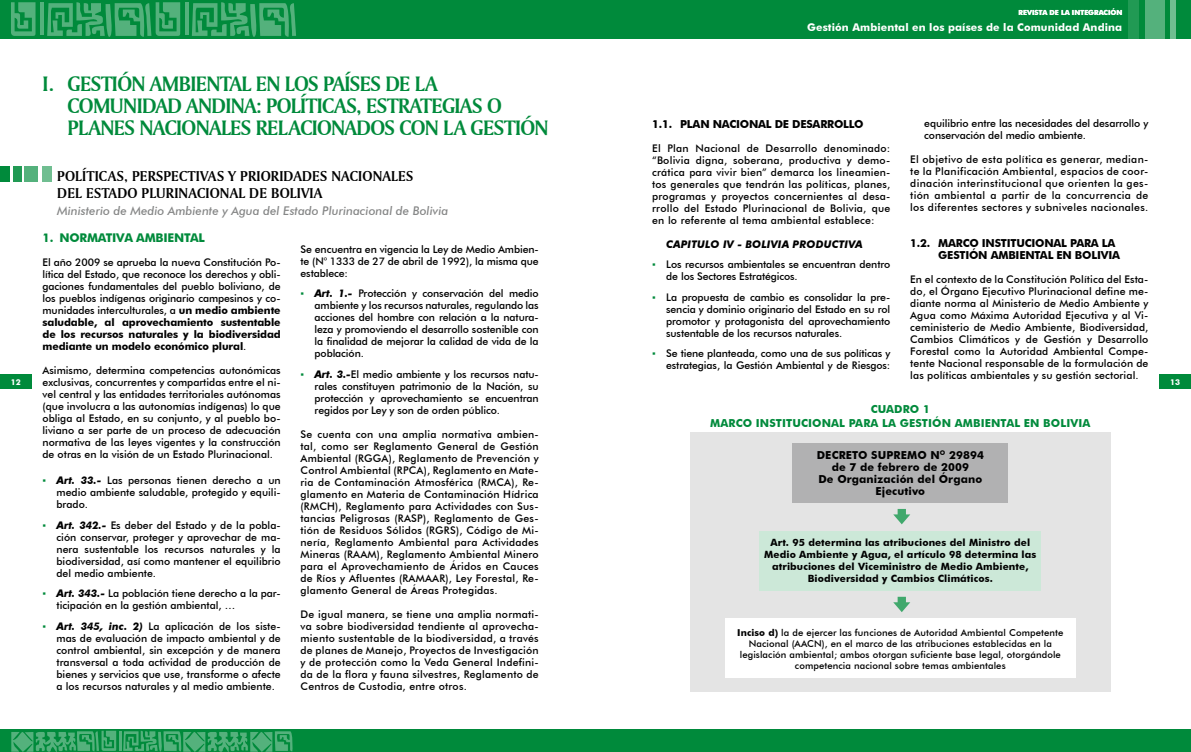
<style>
.page{position:relative;width:1191px;height:752px;background:#fff}
.page>*{position:absolute;margin:0;border:0;box-sizing:border-box;transform-origin:0 0}
.t1{font:22px/22px "Amerigo BT Bold A";letter-spacing:-.03em;color:#008a3b}
.t2{font:15px "Amerigo BT Bold A";letter-spacing:.01em;color:#000}
.t3{font:italic 500 12px "Futura BT";color:#868787}
.t4{font:700 12px "Futura BT";letter-spacing:-.02em;color:#008a3b}
.t5{font:700 11px/12px "Futura BT";letter-spacing:-.02em;color:#000}
.t6{font:700 11px/12px "Futura BT";letter-spacing:.01em;color:#000;text-align:center}
.t7{font:700 11px/14px "Futura BT";letter-spacing:.01em;color:#008a3b;text-align:center}
.t8{font:700 10.6px "Futura BT";letter-spacing:.01em;color:#fff}
.t9{font:500 10.5px/12px "Futura BT";color:#000;text-align:justify}
.t10{font:italic 700 10.5px "Futura BT";letter-spacing:.01em;color:#000}
.t11{font:700 10px/12px "Futura BT";letter-spacing:.01em;color:#000;text-align:center}
.t12{font:500 9.5px/11px "Futura BT";letter-spacing:.01em;color:#000;text-align:center}
.t13{font:700 8px "Futura BT";color:#fff}
.t14{font:700 7px "Futura BT";color:#fff}
.s1{font-family:"Microsoft Sans Serif";font-weight:400;color:#008a3b}
.s2{font-weight:700}
.s3{font-weight:700;font-style:italic}
</style>
<div class="page">
<div style="left:0;top:0;width:1191px;height:39px;background:#008a3b"></div>
<div style="left:1128px;top:0;width:10px;height:39px;background:#219a54"></div>
<div style="left:1145px;top:0;width:20px;height:39px;background:#54b17c"></div>
<div style="left:1170px;top:0;width:5px;height:39px;background:#70be91"></div>
<div style="left:0;top:729px;width:1191px;height:22px;background:#008a3b"></div>
<div style="left:1159px;top:374px;width:32px;height:14px;background:#008a3b"></div>
<div style="left:0;top:374px;width:31px;height:14px;background:#008a3b"></div>
<svg style="left:11px;top:2px;width:25px;height:34px"></svg>
<hr style="left:40px;top:2px;width:4px;height:33px;background:#54b17c">
<svg style="left:47px;top:2px;width:133px;height:35px"></svg>
<hr style="left:185px;top:2px;width:3px;height:33px;background:#54b17c">
<svg style="left:192px;top:2px;width:104px;height:35px"></svg>
<svg style="left:11px;top:730px;width:105px;height:21px"></svg>
<hr style="left:119px;top:730px;width:2px;height:20px;background:#54b17c">
<svg style="left:123px;top:730px;width:170px;height:21px"></svg>
<div style="left:42px;top:166px;width:9px;height:15px;background:#70be91"></div>
<div style="left:24px;top:166px;width:14px;height:15px;background:#54b17c"></div>
<div style="left:13px;top:166px;width:8px;height:15px;background:#219a54"></div>
<div style="left:0;top:166px;width:10px;height:15px;background:#008a3b"></div>
<div style="left:690px;top:432px;width:420px;height:259px;background:#e4e4e4"></div>
<div style="left:792px;top:443px;width:216px;height:59px;background:#b1b1b2"></div>
<div style="left:759px;top:530px;width:282px;height:60px;background:#cce8d8"></div>
<div style="left:725px;top:618px;width:350px;height:59px;background:#fff"></div>
<svg style="left:893px;top:508px;width:17px;height:16px"></svg>
<svg style="left:893px;top:596px;width:17px;height:16px"></svg>
<p class="t14" style="left:1018px;top:8px;width:105px">REVISTA DE LA INTEGRACIÓN</p>
<p class="t8" style="left:807px;top:21px;width:316px">Gestión Ambiental en los países de la Comunidad Andina</p>
<h1 class="t1" style="left:68px;top:72px;width:482px;text-indent:-25px">I. GESTIÓN AMBIENTAL EN LOS PAÍSES DE LA<br>COMUNIDAD ANDINA: POLÍTICAS, ESTRATEGIAS O<br>PLANES NACIONALES RELACIONADOS CON LA GESTIÓN</h1>
<p class="t9" style="left:924px;top:117px;width:226px">equilibrio entre las necesidades del desarrollo y conservación del medio ambiente.</p>
<p class="t9" style="left:910px;top:153px;width:240px">El objetivo de esta política es generar, median&shy;te la Planificación Ambiental, espacios de coor&shy;dinación interinstitucional que orienten la ges&shy;tión ambiental a partir de la concurrencia de los diferentes sectores y subniveles nacionales.</p>
<p class="t5" style="left:938px;top:237px;width:183px;text-indent:-28px">1.2. MARCO INSTITUCIONAL PARA LA<br>GESTIÓN AMBIENTAL EN BOLIVIA</p>
<p class="t9" style="left:910px;top:273px;width:240px">En el contexto de la Constitución Política del Esta&shy;do, el Órgano Ejecutivo Plurinacional define me&shy;diante norma al Ministerio de Medio Ambiente y Agua como Máxima Autoridad Ejecutiva y al Vi&shy;ceministerio de Medio Ambiente, Biodiversidad, Cambios Climáticos y de Gestión y Desarrollo Forestal como la Autoridad Ambiental Compe&shy;tente Nacional responsable de la formulación de las políticas ambientales y su gestión sectorial.</p>
<p class="t7" style="left:710px;top:402px;width:381px">CUADRO 1<br>MARCO INSTITUCIONAL PARA LA GESTIÓN AMBIENTAL EN BOLIVIA</p>
<p class="t6" style="left:816px;top:448px;width:169px">DECRETO SUPREMO N<sup>O</sup> 29894 de 7 de febrero de 2009<br>De Organización del Órgano<br>Ejecutivo</p>
<p class="t5" style="left:652px;top:117px;width:213px">1.1. PLAN NACIONAL DE DESARROLLO</p>
<p class="t9" style="left:652px;top:142px;width:240px">El Plan Nacional de Desarrollo denominado: “Bolivia digna, soberana, productiva y demo&shy;crática para vivir bien” demarca los lineamien&shy;tos generales que tendrán las políticas, planes, programas y proyectos concernientes al desa&shy;rrollo del Estado Plurinacional de Bolivia, que en lo referente al tema ambiental establece:</p>
<p class="t10" style="left:666px;top:237px;width:198px">CAPITULO IV - BOLIVIA PRODUCTIVA</p>
<p class="t9" style="left:666px;top:258px;width:226px;text-indent:-14px"><span class="s1">▪</span> Los recursos ambientales se encuentran dentro de los Sectores Estratégicos.</p>
<p class="t9" style="left:666px;top:291px;width:226px;text-indent:-14px"><span class="s1">▪</span> La propuesta de cambio es consolidar la pre&shy;sencia y dominio originario del Estado en su rol promotor y protagonista del aprovechamiento sustentable de los recursos naturales.</p>
<p class="t9" style="left:652px;top:347px;width:240px;text-align:right"><span class="s1">▪</span> Se tiene planteada, como una de sus políticas y estrategias, la Gestión Ambiental y de Riesgos:</p>
<h2 class="t2" style="left:57px;top:166px;width:17px">POLÍTICAS</h2>
<h2 class="t2" style="left:124px;top:166px;width:25px">, PERSPECTIVAS</h2>
<h2 class="t2" style="left:228px;top:166px;width:29px">Y PRIORIDADES</h2>
<h2 class="t2" style="left:331px;top:166px;width:19px">NACIONALES</h2>
<h2 class="t2" style="left:57px;top:183px;width:10px">DEL</h2>
<h2 class="t2" style="left:86px;top:183px;width:18px">ESTADO</h2>
<h2 class="t2" style="left:142px;top:183px;width:17px">PLURINACIONAL</h2>
<h2 class="t2" style="left:249px;top:183px;width:39px">DE BOLIVIA</h2>
<p class="t3" style="left:57px;top:203px;width:392px">Ministerio de Medio Ambiente y Agua del Estado Plurinacional de Bolivia</p>
<p class="t4" style="left:43px;top:230px;width:164px">1. NORMATIVA AMBIENTAL</p>
<p class="t9" style="left:43px;top:256px;width:240px">El año 2009 se aprueba la nueva Constitución Po&shy;lítica del Estado, que reconoce los derechos y obli&shy;gaciones fundamentales del pueblo boliviano, de los pueblos indígenas originario campesinos y co&shy;munidades interculturales, a <span class="s2">un medio ambiente saludable, al aprovechamiento sustentable de los recursos naturales y la biodiversidad mediante un modelo económico plural</span>.</p>
<p class="t9" style="left:43px;top:364px;width:240px">Asimismo, determina competencias autonómicas exclusivas, concurrentes y compartidas entre el ni&shy;vel central y las entidades territoriales autónomas (que involucra a las autonomías indígenas) lo que obliga al Estado, en su conjunto, y al pueblo bo&shy;liviano a ser parte de un proceso de adecuación normativa de las leyes vigentes y la construcción de otras en la visión de un Estado Plurinacional.</p>
<p class="t9" style="left:57px;top:474px;width:226px;text-indent:-14px"><span class="s1">▪</span> <span class="s3">Art. 33.-</span> Las personas tienen derecho a un medio ambiente saludable, protegido y equili&shy;brado.</p>
<p class="t9" style="left:57px;top:518px;width:226px;text-indent:-14px"><span class="s1">▪</span> <span class="s3">Art. 342.-</span> Es deber del Estado y de la pobla&shy;ción conservar, proteger y aprovechar de ma&shy;nera sustentable los recursos naturales y la biodiversidad, así como mantener el equilibrio del medio ambiente.</p>
<p class="t9" style="left:57px;top:587px;width:226px;text-indent:-14px"><span class="s1">▪</span> <span class="s3">Art. 343.-</span> La población tiene derecho a la par&shy;ticipación en la gestión ambiental, …</p>
<p class="t9" style="left:57px;top:619px;width:226px;text-indent:-14px"><span class="s1">▪</span> <span class="s3">Art. 345, inc. 2)</span> La aplicación de los siste&shy;mas de evaluación de impacto ambiental y de control ambiental, sin excepción y de manera transversal a toda actividad de producción de bienes y servicios que use, transforme o afecte a los recursos naturales y al medio ambiente.</p>
<p class="t9" style="left:300px;top:242px;width:240px">Se encuentra en vigencia la Ley de Medio Ambien&shy;te (N° 1333 de 27 de abril de 1992), la misma que establece:</p>
<p class="t9" style="left:314px;top:287px;width:226px;text-indent:-14px"><span class="s1">▪</span> <span class="s3">Art. 1.-</span> Protección y conservación del medio ambiente y los recursos naturales, regulando las acciones del hombre con relación a la natura&shy;leza y promoviendo el desarrollo sostenible con la finalidad de mejorar la calidad de vida de la población.</p>
<p class="t9" style="left:314px;top:367px;width:226px;text-indent:-14px"><span class="s1">▪</span> <span class="s3">Art. 3.-</span>El medio ambiente y los recursos natu&shy;rales constituyen patrimonio de la Nación, su protección y aprovechamiento se encuentran regidos por Ley y son de orden público.</p>
<p class="t9" style="left:300px;top:427px;width:240px">Se cuenta con una amplia normativa ambien&shy;tal, como ser Reglamento General de Gestión Ambiental (RGGA), Reglamento de Prevención y Control Ambiental (RPCA), Reglamento en Mate&shy;ria de Contaminación Atmosférica (RMCA), Re&shy;glamento en Materia de Contaminación Hídrica (RMCH), Reglamento para Actividades con Sus&shy;tancias Peligrosas (RASP), Reglamento de Ges&shy;tión de Residuos Sólidos (RGRS), Código de Mi&shy;nería, Reglamento Ambiental para Actividades Mineras (RAAM), Reglamento Ambiental Minero para el Aprovechamiento de Áridos en Cauces de Ríos y Afluentes (RAMAAR), Ley Forestal, Re&shy;glamento General de Áreas Protegidas.</p>
<p class="t9" style="left:300px;top:607px;width:240px">De igual manera, se tiene una amplia normati&shy;va sobre biodiversidad tendiente al aprovecha&shy;miento sustentable de la biodiversidad, a través de planes de Manejo, Proyectos de Investigación y de protección como la Veda General Indefini&shy;da de la flora y fauna silvestres, Reglamento de Centros de Custodia, entre otros.</p>
<p class="t13" style="left:11px;top:377px;width:12px">12</p>
<p class="t13" style="left:1170px;top:377px;width:12px">13</p>
<p class="t11" style="left:764px;top:536px;width:274px">Art. 95 determina las atribuciones del Ministro del Medio Ambiente y Agua, el artículo 98 determina las atribuciones del Viceministro de Medio Ambiente, Biodiversidad y Cambios Climáticos.</p>
<p class="t12" style="left:737px;top:626px;width:328px"><span class="s2">Inciso d)</span> la de ejercer las funciones de Autoridad Ambiental Competente Nacional (AACN), en el marco de las atribuciones establecidas en la legislación ambiental; ambos otorgan suficiente base legal, otorgándole competencia nacional sobre temas ambientales</p>
</div>
